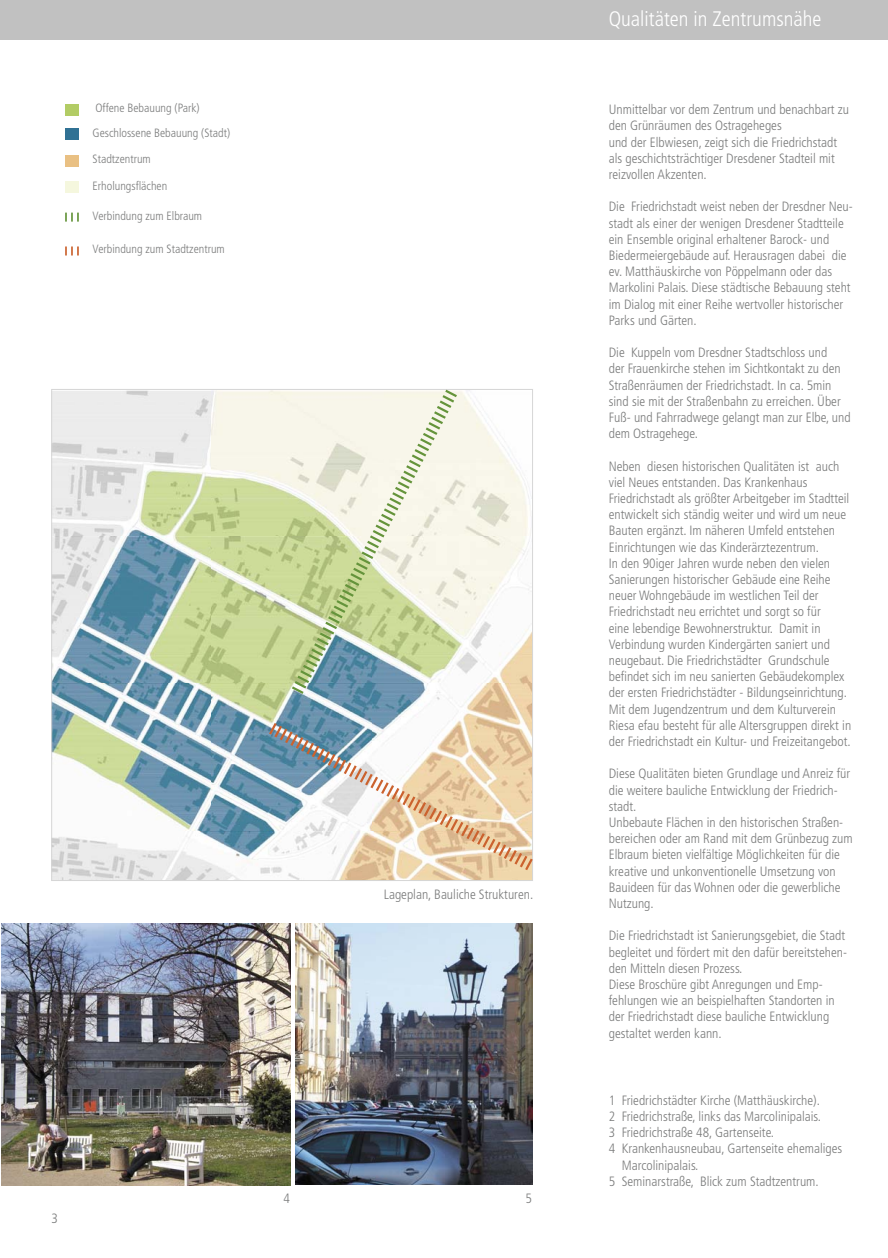
<style>
.page{position:relative;width:888px;height:1258px;background:#fff}
.page>*{position:absolute;margin:0;border:0;box-sizing:border-box;transform-origin:0 0}
.t1{font:300 condensed 21px "Frutiger";color:#fff}
.t2{font:300 condensed 13.5px/16.2px "Frutiger";color:#7b7c7c}
.t3{font:300 condensed 12px/24.8px "Frutiger";color:#7b7c7c}
</style>
<div class="page">
<img style="left:295px;top:923px;width:238px;height:261px">
<img style="left:2px;top:923px;width:289px;height:262px">
<img style="left:53px;top:391px;width:478px;height:488px">
<div style="left:0;top:0;width:888px;height:40px;background:#c1c1c1"></div>
<svg style="left:289px;top:389px;width:170px;height:307px;background:#d7dfc5"></svg>
<svg style="left:267px;top:720px;width:266px;height:153px"></svg>
<svg style="left:65px;top:213px;width:14px;height:9px"></svg>
<svg style="left:65px;top:246px;width:14px;height:9px"></svg>
<div style="left:65px;top:104px;width:14px;height:11px;background:#b2cc65"></div>
<div style="left:65px;top:129px;width:14px;height:11px;background:#307194"></div>
<div style="left:65px;top:155px;width:14px;height:12px;background:#e9c083"></div>
<div style="left:65px;top:182px;width:14px;height:11px;background:#f5f7de"></div>
<p class="t3" style="left:93px;top:96px;width:139px">Offene Bebauung (Park)<br>Geschlossene Bebauung (Stadt)</p>
<p class="t3" style="left:93px;top:147px;width:60px">Stadtzentrum</p>
<p class="t3" style="left:93px;top:173px;width:76px">Erholungsflächen</p>
<p class="t3" style="left:93px;top:203px;width:111px">Verbindung zum Elbraum</p>
<p class="t3" style="left:93px;top:237px;width:134px">Verbindung zum Stadtzentrum</p>
<p class="t2" style="left:51px;top:1211px;width:8px">3</p>
<p class="t2" style="left:384px;top:887px;width:151px">Lageplan, Bauliche Strukturen.</p>
<p class="t2" style="left:284px;top:1191px;width:8px">4</p>
<p class="t2" style="left:525px;top:1191px;width:8px">5</p>
<h1 class="t1" style="left:609px;top:7px;width:214px">Qualitäten in Zentrumsnähe</h1>
<p class="t2" style="left:609px;top:102px;width:242px">Unmittelbar vor dem Zentrum und benachbart zu den Grünräumen des Ostrageheges<br>und der Elbwiesen, zeigt sich die Friedrichstadt als geschichtsträchtiger Dresdener Stadteil mit reizvollen Akzenten.</p>
<p class="t2" style="left:609px;top:199px;width:245px">Die Friedrichstadt weist neben der Dresdner Neu&shy;stadt als einer der wenigen Dresdener Stadtteile ein Ensemble original erhaltener Barock- und Biedermeiergebäude auf. Herausragen dabei die ev. Matthäuskirche von Pöppelmann oder das Markolini Palais. Diese städtische Bebauung steht im Dialog mit einer Reihe wertvoller historischer Parks und Gärten.</p>
<p class="t2" style="left:609px;top:345px;width:243px">Die Kuppeln vom Dresdner Stadtschloss und<br>der Frauenkirche stehen im Sichtkontakt zu den Straßenräumen der Friedrichstadt. In ca. 5min sind sie mit der Straßenbahn zu erreichen. Über Fuß- und Fahrradwege gelangt man zur Elbe, und dem Ostragehege.</p>
<p class="t2" style="left:609px;top:458px;width:244px">Neben diesen historischen Qualitäten ist auch viel Neues entstanden. Das Krankenhaus Friedrichstadt als größter Arbeitgeber im Stadtteil entwickelt sich ständig weiter und wird um neue Bauten ergänzt. Im näheren Umfeld entstehen Einrichtungen wie das Kinderärztezentrum.<br>In den 90iger Jahren wurde neben den vielen Sanierungen historischer Gebäude eine Reihe neuer Wohngebäude im westlichen Teil der Friedrichstadt neu errichtet und sorgt so für<br>eine lebendige Bewohnerstruktur. Damit in Verbindung wurden Kindergärten saniert und neugebaut. Die Friedrichstädter Grundschule befindet sich im neu sanierten Gebäudekomplex der ersten Friedrichstädter - Bildungseinrichtung.<br>Mit dem Jugendzentrum und dem Kulturverein Riesa efau besteht für alle Altersgruppen direkt in der Friedrichstadt ein Kultur- und Freizeitangebot.</p>
<p class="t2" style="left:609px;top:766px;width:245px">Diese Qualitäten bieten Grundlage und Anreiz für die weitere bauliche Entwicklung der Friedrich&shy;stadt.<br>Unbebaute Flächen in den historischen Straßen&shy;bereichen oder am Rand mit dem Grünbezug zum Elbraum bieten vielfältige Möglichkeiten für die kreative und unkonventionelle Umsetzung von Bauideen für das Wohnen oder die gewerbliche Nutzung.</p>
<p class="t2" style="left:609px;top:928px;width:240px">Die Friedrichstadt ist Sanierungsgebiet, die Stadt begleitet und fördert mit den dafür bereitstehen&shy;den Mitteln diesen Prozess.<br>Diese Broschüre gibt Anregungen und Emp&shy;fehlungen wie an beispielhaften Standorten in der Friedrichstadt diese bauliche Entwicklung gestaltet werden kann.</p>
<p class="t2" style="left:609px;top:1092px;width:213px">1 Friedrichstädter Kirche (Matthäuskirche).</p>
<p class="t2" style="left:609px;top:1108px;width:214px">2 Friedrichstraße, links das Marcolinipalais.</p>
<p class="t2" style="left:609px;top:1124px;width:167px">3 Friedrichstraße 48, Gartenseite.</p>
<p class="t2" style="left:609px;top:1141px;width:235px">4 Krankenhausneubau, Gartenseite ehemaliges</p>
<p class="t2" style="left:622px;top:1157px;width:78px">Marcolinipalais.</p>
<p class="t2" style="left:609px;top:1173px;width:211px">5 Seminarstraße, Blick zum Stadtzentrum.</p>
</div>
